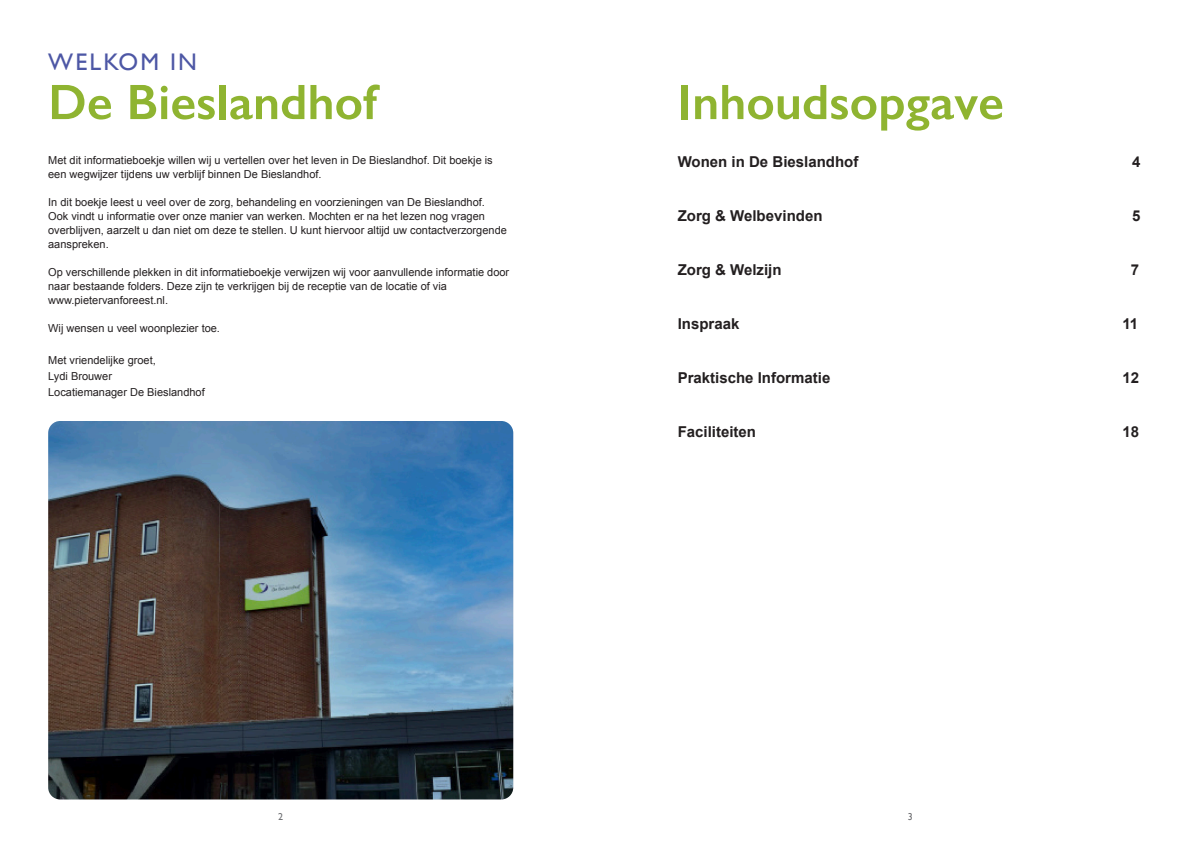
<style>
.page{position:relative;width:1191px;height:842px;background:#fff}
.page>*{position:absolute;margin:0;border:0;box-sizing:border-box;transform-origin:0 0}
.Kop_3{font:600 50px "Gill Sans";color:#8fb431}
.Kop_3-2{font:24px "Gill Sans";letter-spacing:.09em;color:#4d57a5}
.kop_2{font:700 15px "Arial";color:#231f20}
.Kop_3-3{font:11px/14px "Arial";color:#231f20}
.body{font:11px "Arial";color:#231f20}
.t1{font:10px "Gill Sans";color:#6c6d70}
</style>
<div class="page">
<img style="left:48px;top:421px;width:465px;height:378px">
<p class="Kop_3-2" style="left:48px;top:48px;width:150px">WELKOM IN</p>
<p class="Kop_3" style="left:48px;top:72px;width:330px">De Bieslandhof</p>
<p class="Kop_3-3" style="left:48px;top:153px;width:446px">Met dit informatieboekje willen wij u vertellen over het leven in De Bieslandhof. Dit boekje is een wegwijzer tijdens uw verblijf binnen De Bieslandhof.</p>
<p class="Kop_3-3" style="left:48px;top:195px;width:460px">In dit boekje leest u veel over de zorg, behandeling en voorzieningen van De Bieslandhof.<br>Ook vindt u informatie over onze manier van werken. Mochten er na het lezen nog vragen overblijven, aarzelt u dan niet om deze te stellen. U kunt hiervoor altijd uw contactverzorgende aanspreken.</p>
<p class="Kop_3-3" style="left:48px;top:265px;width:462px">Op verschillende plekken in dit informatieboekje verwijzen wij voor aanvullende informatie door naar bestaande folders. Deze zijn te verkrijgen bij de receptie van de locatie of via</p>
<p class="Kop_3-3" style="left:48px;top:293px;width:121px">www.pietervanforeest.nl.</p>
<p class="Kop_3-3" style="left:48px;top:321px;width:173px">Wij wensen u veel woonplezier toe.</p>
<p class="body" style="left:48px;top:353px;width:109px">Met vriendelijke groet,</p>
<p class="body" style="left:48px;top:369px;width:65px">Lydi Brouwer</p>
<p class="body" style="left:48px;top:385px;width:158px">Locatiemanager De Bieslandhof</p>
<p class="Kop_3" style="left:677px;top:72px;width:328px">Inhoudsopgave</p>
<p class="kop_2" style="left:677px;top:152px;width:182px">Wonen in De Bieslandhof</p>
<p class="kop_2" style="left:1132px;top:152px;width:10px">4</p>
<p class="kop_2" style="left:677px;top:206px;width:146px">Zorg &amp; Welbevinden</p>
<p class="kop_2" style="left:1132px;top:206px;width:10px">5</p>
<p class="kop_2" style="left:677px;top:260px;width:105px">Zorg &amp; Welzijn</p>
<p class="kop_2" style="left:1130px;top:260px;width:10px">7</p>
<p class="kop_2" style="left:677px;top:314px;width:63px">Inspraak</p>
<p class="kop_2" style="left:1122px;top:314px;width:17px">11</p>
<p class="kop_2" style="left:677px;top:368px;width:154px">Praktische Informatie</p>
<p class="kop_2" style="left:1122px;top:368px;width:18px">12</p>
<p class="kop_2" style="left:677px;top:422px;width:80px">Faciliteiten</p>
<p class="kop_2" style="left:1122px;top:422px;width:18px">18</p>
<p class="t1" style="left:278px;top:810px;width:6px">2</p>
<p class="t1" style="left:907px;top:810px;width:6px">3</p>
</div>
